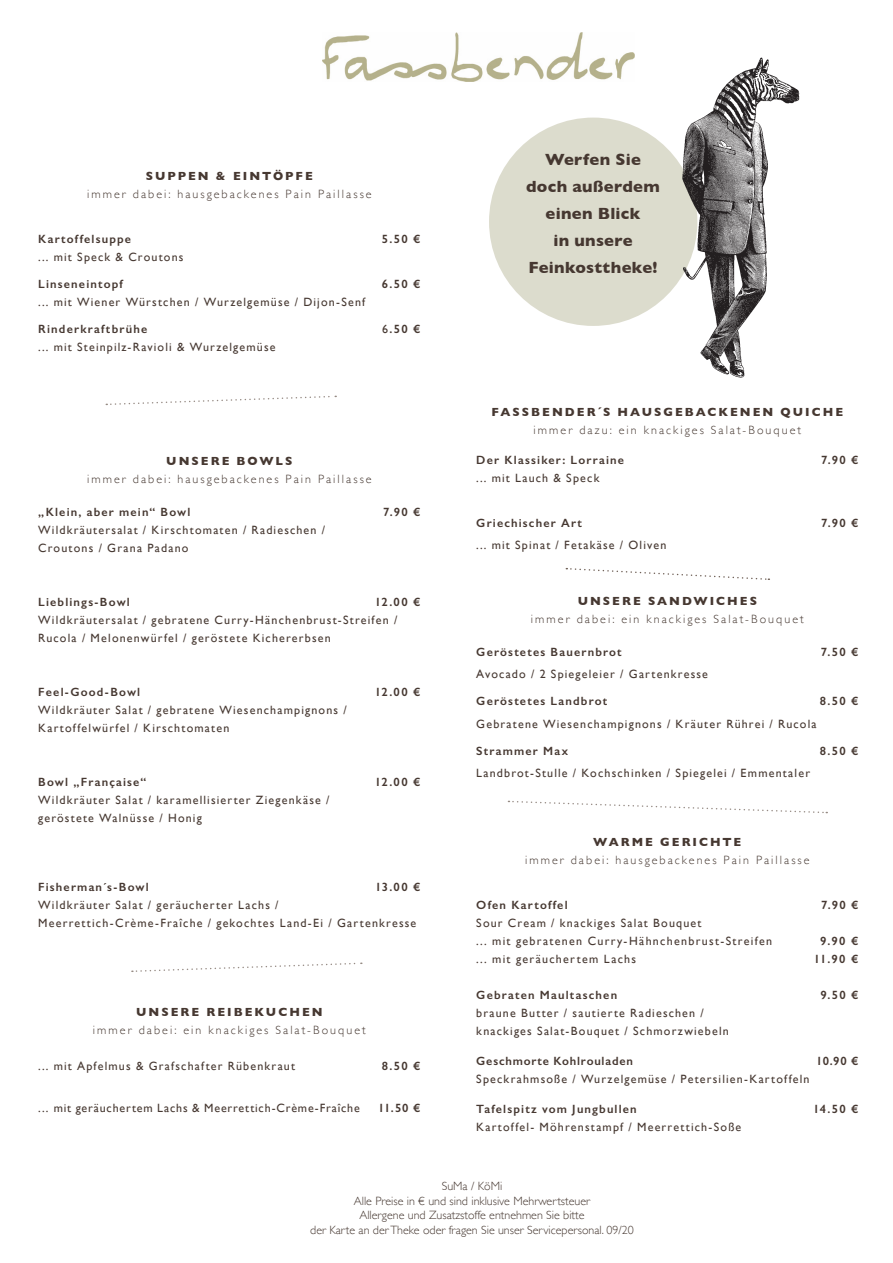
<style>
.page{position:relative;width:893px;height:1263px;background:#fff}
.page>*{position:absolute;margin:0;border:0;box-sizing:border-box;transform-origin:0 0}
.t1{font:700 16.5px "Gill Sans";letter-spacing:.015em;color:#463831}
.t2{font:12px/18px "Gill Sans";letter-spacing:.1em;color:#463831}
.t3{font:600 12px "Gill Sans";letter-spacing:.1em;color:#463831}
.t4{font:300 12px "Gill Sans";letter-spacing:.165em;color:#463831}
.t5{font:300 12px/14.4px "Gill Sans";color:#463831;text-align:center}
.t6{font:700 12px "Gill Sans";letter-spacing:.165em;color:#463831}
.t7{font:12px "Gill Sans";letter-spacing:.07em;color:#463831}
.t8{font:600 12px "Gill Sans";letter-spacing:.065em;color:#463831}
.s1{font-weight:400}
</style>
<div class="page">
<img style="left:322px;top:33px;width:312px;height:48px">
<div style="left:489px;top:118px;width:208px;height:208px;background:#dcdccd;border-radius:50%"></div>
<svg style="left:566px;top:568px;width:203px;height:12px"></svg>
<svg style="left:106px;top:395px;width:230px;height:11px"></svg>
<svg style="left:132px;top:962px;width:230px;height:10px"></svg>
<svg style="left:508px;top:800px;width:319px;height:14px"></svg>
<img style="left:661px;top:57px;width:139px;height:321px">
<p class="t6" style="left:146px;top:167px;width:168px">SUPPEN &amp; EINTÖPFE</p>
<p class="t4" style="left:87px;top:185px;width:286px">immer dabei: hausgebackenes Pain Paillasse</p>
<p class="t3" style="left:38px;top:232px;width:94px">Kartoffelsuppe</p>
<p class="t3" style="left:382px;top:232px;width:40px">5.50 €</p>
<p class="t2" style="left:38px;top:248px;width:147px">... mit Speck &amp; Croutons</p>
<p class="t3" style="left:38px;top:277px;width:86px">Linseneintopf</p>
<p class="t3" style="left:382px;top:277px;width:40px">6.50 €</p>
<p class="t2" style="left:38px;top:293px;width:329px">... mit Wiener Würstchen / Wurzelgemüse / Dijon-Senf</p>
<p class="t3" style="left:38px;top:322px;width:110px">Rinderkraftbrühe</p>
<p class="t3" style="left:382px;top:322px;width:40px"><span class="s1">6</span>.50 €</p>
<p class="t2" style="left:38px;top:338px;width:239px">... mit Steinpilz-Ravioli &amp; Wurzelgemüse</p>
<p class="t6" style="left:166px;top:452px;width:128px">UNSERE BOWLS</p>
<p class="t4" style="left:87px;top:470px;width:286px">immer dabei: hausgebackenes Pain Paillasse</p>
<p class="t3" style="left:38px;top:505px;width:154px">„Klein, aber mein“ Bowl</p>
<p class="t3" style="left:383px;top:505px;width:39px">7.90 €</p>
<p class="t2" style="left:38px;top:521px;width:288px">Wildkräutersalat / Kirschtomaten / Radieschen /</p>
<p class="t2" style="left:38px;top:539px;width:152px">Croutons / Grana Padano</p>
<p class="t3" style="left:38px;top:595px;width:93px">Lieblings-Bowl</p>
<p class="t3" style="left:375px;top:595px;width:47px">12.00 €</p>
<p class="t2" style="left:38px;top:611px;width:361px">Wildkräutersalat / gebratene Curry-Hänchenbrust-Streifen /<br>Rucola / Melonenwürfel / geröstete Kichererbsen</p>
<p class="t3" style="left:38px;top:685px;width:103px">Feel-Good-Bowl</p>
<p class="t3" style="left:375px;top:685px;width:47px">12.00 €</p>
<p class="t2" style="left:38px;top:701px;width:310px">Wildkräuter Salat / gebratene Wiesenchampignons /</p>
<p class="t2" style="left:38px;top:719px;width:193px">Kartoffelwürfel / Kirschtomaten</p>
<p class="t3" style="left:38px;top:775px;width:110px">Bowl „Française“</p>
<p class="t3" style="left:375px;top:775px;width:47px">12.00 €</p>
<p class="t2" style="left:38px;top:791px;width:293px">Wildkräuter Salat / karamellisierter Ziegenkäse /</p>
<p class="t2" style="left:38px;top:809px;width:165px">geröstete Walnüsse / Honig</p>
<p class="t3" style="left:38px;top:880px;width:112px">Fisherman´s-Bowl</p>
<p class="t3" style="left:375px;top:880px;width:47px">13.00 €</p>
<p class="t2" style="left:38px;top:896px;width:242px">Wildkräuter Salat / geräucherter Lachs /</p>
<p class="t2" style="left:38px;top:914px;width:379px">Meerrettich-Crème-Fraîche / gekochtes Land-Ei / Gartenkresse</p>
<p class="t6" style="left:136px;top:1002px;width:188px">UNSERE REIBEKUCHEN</p>
<p class="t4" style="left:93px;top:1020px;width:274px">immer dabei: ein knackiges Salat-Bouquet</p>
<p class="t2" style="left:38px;top:1057px;width:258px">... mit Apfelmus &amp; Grafschafter Rübenkraut</p>
<p class="t3" style="left:382px;top:1059px;width:40px">8.50 €</p>
<p class="t7" style="left:38px;top:1101px;width:323px">... mit geräuchertem Lachs &amp; Meerrettich-Crème-Fraîche</p>
<p class="t3" style="left:378px;top:1101px;width:44px">11.50 €</p>
<p class="t1" style="left:545px;top:147px;width:97px">Werfen Sie</p>
<p class="t1" style="left:526px;top:174px;width:135px">doch außerdem</p>
<p class="t1" style="left:545px;top:201px;width:96px">einen Blick</p>
<p class="t1" style="left:553px;top:228px;width:81px">in unsere</p>
<p class="t1" style="left:528px;top:255px;width:131px">Feinkosttheke!</p>
<p class="t6" style="left:492px;top:402px;width:353px">FASSBENDER´S HAUSGEBACKENEN QUICHE</p>
<p class="t4" style="left:534px;top:421px;width:269px">immer dazu: ein knackiges Salat-Bouquet</p>
<p class="t3" style="left:476px;top:453px;width:149px">Der Klassiker: Lorraine</p>
<p class="t3" style="left:821px;top:453px;width:39px">7.90 €</p>
<p class="t2" style="left:476px;top:469px;width:125px">... mit Lauch &amp; Speck</p>
<p class="t3" style="left:476px;top:516px;width:107px">Griechischer Art</p>
<p class="t3" style="left:821px;top:516px;width:39px">7.90 €</p>
<p class="t2" style="left:476px;top:536px;width:192px">... mit Spinat / Fetakäse / Oliven</p>
<p class="t6" style="left:578px;top:591px;width:181px">UNSERE SANDWICHES</p>
<p class="t4" style="left:531px;top:609px;width:274px">immer dabei: ein knackiges Salat-Bouquet</p>
<p class="t3" style="left:476px;top:644px;width:147px">Geröstetes Bauernbrot</p>
<p class="t3" style="left:821px;top:644px;width:39px">7.50 €</p>
<p class="t2" style="left:476px;top:665px;width:233px">Avocado / 2 Spiegeleier / Gartenkresse</p>
<p class="t3" style="left:476px;top:694px;width:133px">Geröstetes Landbrot</p>
<p class="t3" style="left:820px;top:694px;width:40px">8.50 €</p>
<p class="t2" style="left:476px;top:714px;width:342px">Gebratene Wiesenchampignons / Kräuter Rührei / Rucola</p>
<p class="t3" style="left:476px;top:743px;width:93px">Strammer Max</p>
<p class="t3" style="left:820px;top:743px;width:40px">8.50 €</p>
<p class="t2" style="left:476px;top:764px;width:335px">Landbrot-Stulle / Kochschinken / Spiegelei / Emmentaler</p>
<p class="t6" style="left:593px;top:832px;width:150px">WARME GERICHTE</p>
<p class="t4" style="left:525px;top:850px;width:286px">immer dabei: hausgebackenes Pain Paillasse</p>
<p class="t3" style="left:476px;top:897px;width:93px">Ofen Kartoffel</p>
<p class="t3" style="left:821px;top:897px;width:39px">7.90 €</p>
<p class="t2" style="left:476px;top:914px;width:227px">Sour Cream / knackiges Salat Bouquet</p>
<p class="t2" style="left:476px;top:932px;width:297px">... mit gebratenen Curry-Hähnchenbrust-Streifen</p>
<p class="t3" style="left:820px;top:933px;width:40px">9.90 €</p>
<p class="t2" style="left:476px;top:950px;width:161px">... mit geräuchertem Lachs</p>
<p class="t3" style="left:814px;top:951px;width:46px">11.90 €</p>
<p class="t3" style="left:476px;top:987px;width:142px">Gebraten Maultaschen</p>
<p class="t3" style="left:820px;top:987px;width:40px">9.50 €</p>
<p class="t2" style="left:476px;top:1004px;width:229px">braune Butter / sautierte Radieschen /</p>
<p class="t2" style="left:476px;top:1022px;width:254px">knackiges Salat-Bouquet / Schmorzwiebeln</p>
<p class="t8" style="left:476px;top:1053px;width:158px">Geschmorte Kohlrouladen</p>
<p class="t3" style="left:816px;top:1053px;width:44px">10.90 €</p>
<p class="t2" style="left:476px;top:1070px;width:335px">Speckrahmsoße / Wurzelgemüse / Petersilien-Kartoffeln</p>
<p class="t3" style="left:476px;top:1101px;width:162px">Tafelspitz vom Jungbullen</p>
<p class="t3" style="left:813px;top:1101px;width:47px">14.50 €</p>
<p class="t2" style="left:476px;top:1118px;width:267px">Kartoffel- Möhrenstampf / Meerrettich-Soße</p>
<p class="t5" style="left:310px;top:1179px;width:325px">SuMa / KöMi<br>Alle Preise in € und sind inklusive Mehrwertsteuer<br>Allergene und Zusatzstoffe entnehmen Sie bitte<br>der Karte an der Theke oder fragen Sie unser Servicepersonal. 09/20</p>
</div>
